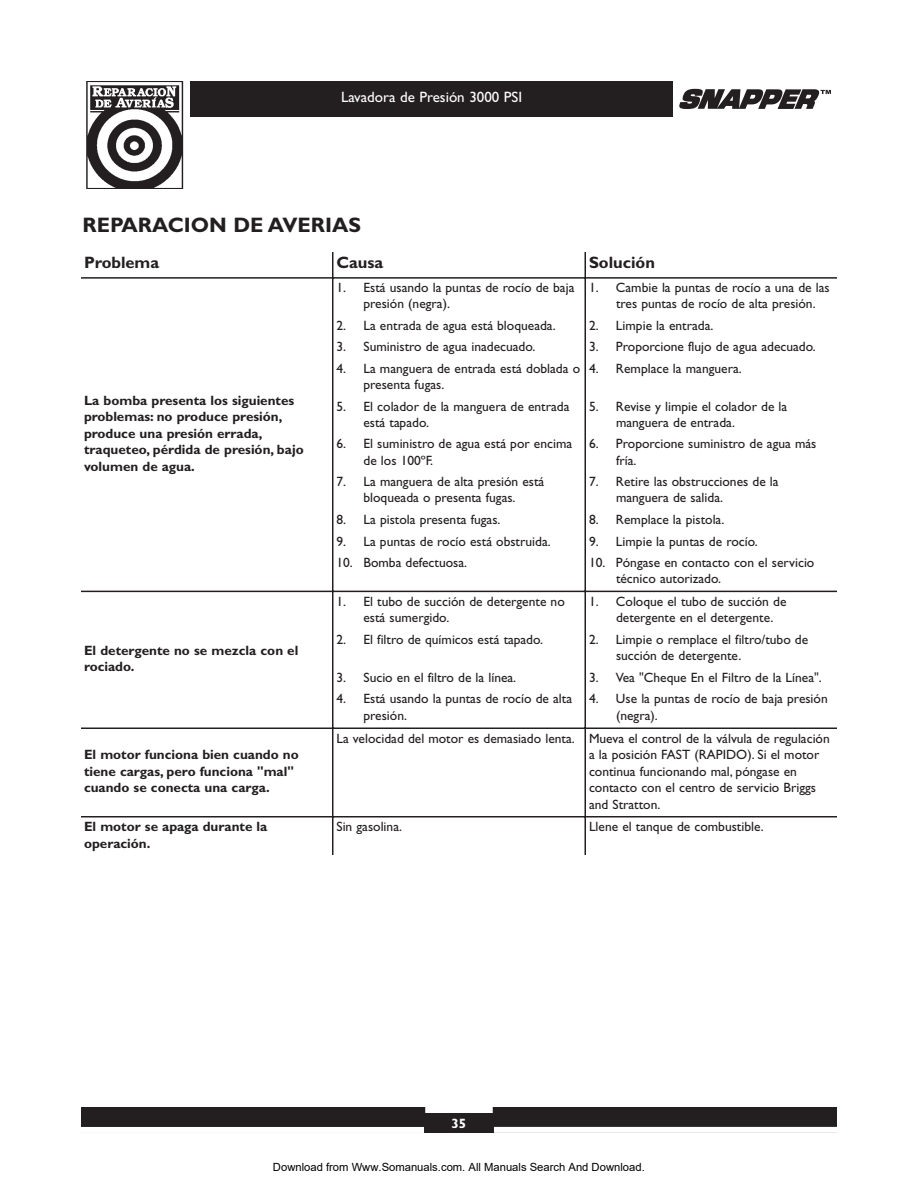
<style>
.page{position:relative;width:918px;height:1188px;background:#fff}
.page>*{position:absolute;margin:0;border:0;box-sizing:border-box;transform-origin:0 0}
.t1{font:700 21px "Gill Sans";color:#231f20}
.t2{font:700 16.5px "Gill Sans";color:#231f20}
.t3{font:15px "Gill Sans";color:#fff}
.t4{font:13.5px/16.2px "Gill Sans";color:#231f20}
.t5{font:700 13.5px/16.5px "Gill Sans";color:#231f20}
.t6{font:700 13.5px "Gill Sans";color:#fff}
.t7{font:11.25px "Arial";color:#000}
</style>
<div class="page">
<svg style="left:679px;top:89px;width:152px;height:20px"></svg>
<img style="left:86px;top:81px;width:98px;height:108px">
<div style="left:190px;top:81px;width:483px;height:36px;background:#231f20"></div>
<div style="left:81px;top:1107px;width:756px;height:26px;background:#231f20"></div>
<div style="left:425px;top:1107px;width:68px;height:6px;background:#fff"></div>
<div style="left:494px;top:1127px;width:343px;height:6px;background:#fff"></div>
<div style="left:81px;top:1127px;width:343px;height:6px;background:#fff"></div>
<hr style="left:332px;top:252px;width:1px;height:603px;background:#231f20">
<hr style="left:585px;top:252px;width:1px;height:603px;background:#231f20">
<hr style="left:81px;top:277px;width:756px;height:2px;background:#231f20">
<hr style="left:81px;top:591px;width:756px;height:1px;background:#231f20">
<hr style="left:81px;top:728px;width:756px;height:1px;background:#231f20">
<hr style="left:81px;top:816px;width:756px;height:2px;background:#231f20">
<p class="t3" style="left:341px;top:92px;width:183px">Lavadora de Presión 3000 PSI</p>
<h1 class="t1" style="left:82px;top:217px;width:280px">REPARACION DE AVERIAS</h1>
<p class="t2" style="left:84px;top:257px;width:77px">Problema</p>
<p class="t2" style="left:336px;top:257px;width:48px">Causa</p>
<p class="t2" style="left:589px;top:257px;width:67px">Solución</p>
<p class="t5" style="left:84px;top:393px;width:221px">La bomba presenta los siguientes problemas: no produce presión, produce una presión errada, traqueteo, pérdida de presión, bajo volumen de agua.</p>
<p class="t5" style="left:84px;top:643px;width:216px">El detergente no se mezcla con el rociado.</p>
<p class="t5" style="left:84px;top:748px;width:216px">El motor funciona bien cuando no tiene cargas, pero funciona "mal" cuando se conecta una carga.</p>
<p class="t4" style="left:363px;top:281px;width:212px;text-indent:-27px">1. Está usando la puntas de rocío de baja presión (negra).</p>
<p class="t4" style="left:336px;top:319px;width:221px">2. La entrada de agua está bloqueada.</p>
<p class="t4" style="left:336px;top:340px;width:201px">3. Suministro de agua inadecuado.</p>
<p class="t4" style="left:363px;top:362px;width:218px;text-indent:-27px">4. La manguera de entrada está doblada o presenta fugas.</p>
<p class="t4" style="left:363px;top:400px;width:208px;text-indent:-27px">5. El colador de la manguera de entrada está tapado.</p>
<p class="t4" style="left:363px;top:437px;width:210px;text-indent:-27px">6. El suministro de agua está por encima de los 100ºF.</p>
<p class="t4" style="left:336px;top:475px;width:209px;text-align:center">7. La manguera de alta presión está bloqueada o presenta fugas.</p>
<p class="t4" style="left:336px;top:513px;width:166px">8. La pistola presenta fugas.</p>
<p class="t4" style="left:336px;top:535px;width:216px">9. La puntas de rocío está obstruida.</p>
<p class="t4" style="left:336px;top:556px;width:132px">10. Bomba defectuosa.</p>
<p class="t4" style="left:363px;top:595px;width:203px;text-indent:-27px">1. El tubo de succión de detergente no está sumergido.</p>
<p class="t4" style="left:336px;top:633px;width:208px">2. El filtro de químicos está tapado.</p>
<p class="t4" style="left:336px;top:671px;width:181px">3. Sucio en el filtro de la línea.</p>
<p class="t4" style="left:363px;top:692px;width:210px;text-indent:-27px">4. Está usando la puntas de rocío de alta presión.</p>
<p class="t4" style="left:616px;top:281px;width:215px;text-indent:-27px">1. Cambie la puntas de rocío a una de las tres puntas de rocío de alta presión.</p>
<p class="t4" style="left:589px;top:319px;width:126px">2. Limpie la entrada.</p>
<p class="t4" style="left:589px;top:340px;width:228px">3. Proporcione flujo de agua adecuado.</p>
<p class="t4" style="left:589px;top:362px;width:154px">4. Remplace la manguera.</p>
<p class="t4" style="left:616px;top:400px;width:173px;text-indent:-27px">5. Revise y limpie el colador de la manguera de entrada.</p>
<p class="t4" style="left:616px;top:437px;width:202px;text-indent:-27px">6. Proporcione suministro de agua más fría.</p>
<p class="t4" style="left:616px;top:475px;width:164px;text-indent:-27px">7. Retire las obstrucciones de la manguera de salida.</p>
<p class="t4" style="left:589px;top:513px;width:137px">8. Remplace la pistola.</p>
<p class="t4" style="left:589px;top:535px;width:170px">9. Limpie la puntas de rocío.</p>
<p class="t4" style="left:616px;top:556px;width:200px;text-indent:-27px">10. Póngase en contacto con el servicio técnico autorizado.</p>
<p class="t4" style="left:616px;top:595px;width:172px;text-indent:-27px">1. Coloque el tubo de succión de detergente en el detergente.</p>
<p class="t4" style="left:616px;top:633px;width:194px;text-indent:-27px">2. Limpie o remplace el filtro/tubo de succión de detergente.</p>
<p class="t4" style="left:589px;top:671px;width:234px">3. Vea "Cheque En el Filtro de la Línea".</p>
<p class="t4" style="left:616px;top:692px;width:213px;text-indent:-27px">4. Use la puntas de rocío de baja presión (negra).</p>
<p class="t4" style="left:589px;top:731px;width:242px;text-indent:-253px">La velocidad del motor es demasiado lenta. Mueva el control de la válvula de regulación a la posición FAST (RAPIDO). Si el motor continua funcionando mal, póngase en contacto con el centro de servicio Briggs and Stratton.</p>
<p class="t5" style="left:84px;top:820px;width:185px">El motor se apaga durante la operación.</p>
<p class="t4" style="left:336px;top:820px;width:67px">Sin gasolina.</p>
<p class="t4" style="left:589px;top:820px;width:176px">Llene el tanque de combustible.</p>
<p class="t6" style="left:452px;top:1119px;width:16px">35</p>
<p class="t7" style="left:273px;top:1160px;width:373px">Download from Www.Somanuals.com. All Manuals Search And Download.</p>
</div>
